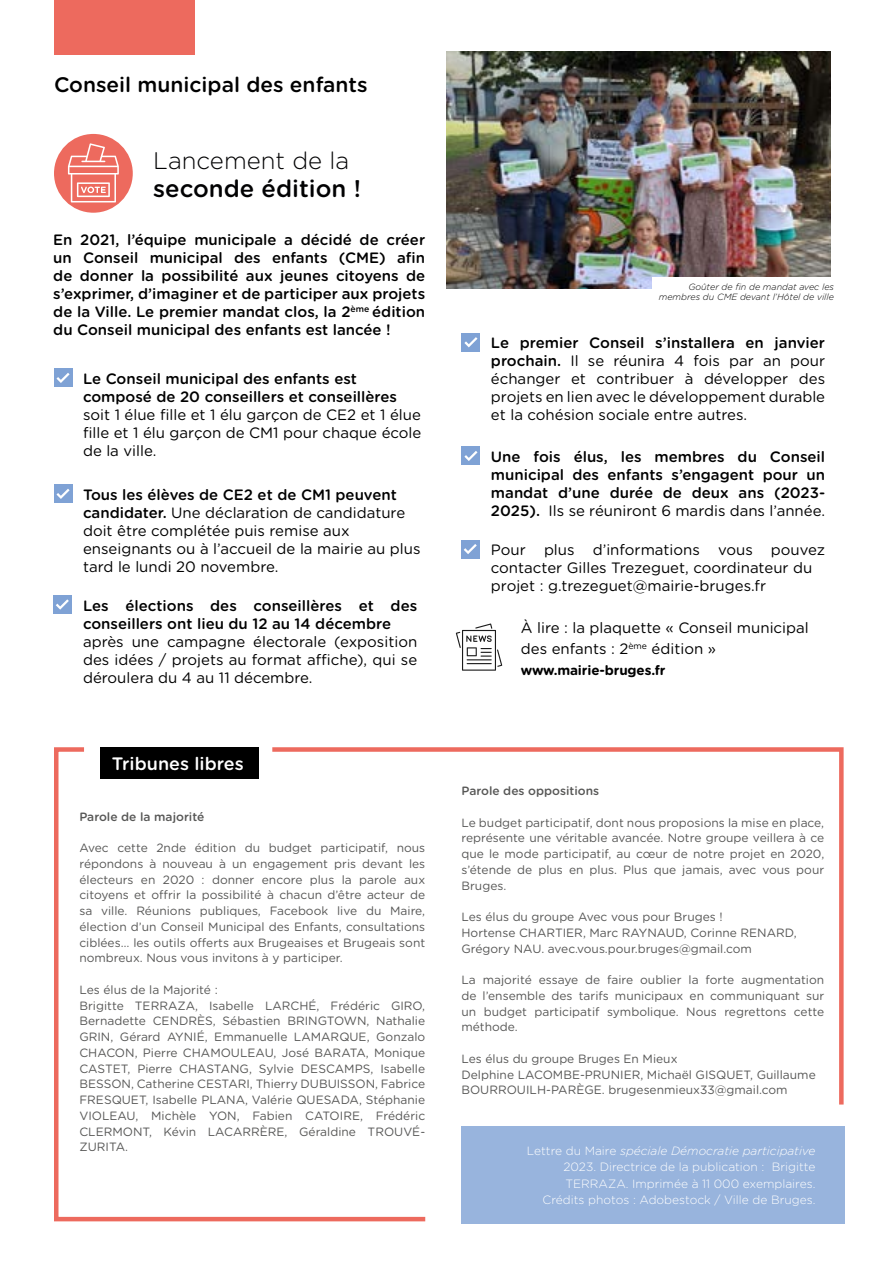
<style>
.page{position:relative;width:893px;height:1263px;background:#fff}
.page>*{position:absolute;margin:0;border:0;box-sizing:border-box;transform-origin:0 0}
.t1{font:500 24px "Gotham Rounded";color:#020203}
.t2{font:300 24px "Gotham Rounded";color:#020203}
.t3{font:500 21px "Gotham Rounded";color:#000}
.t4{font:500 18px "Gotham Rounded";color:#fff}
.t5{font:15px/18px "Gotham Rounded";color:#000;text-align:justify}
.t6{font:500 15px/18px "Gotham Rounded";color:#000;text-align:justify}
.t7{font:700 13.5px "Gotham Rounded";letter-spacing:-.01em;color:#000}
.t8{font:12px/15.8px "Gotham Rounded";color:#575756;text-align:justify}
.t9{font:300 12px/16.5px "Gotham Rounded";color:#fff;text-align:right}
.t10{font:500 12px "Gotham Rounded";color:#575756}
.t11{font:italic 300 9px/10.8px "Gotham Rounded";color:#000;text-align:right}
.s1{font-weight:500}
.s2{font-weight:400}
.s3{font-style:italic}
</style>
<div class="page">
<svg style="left:430px;top:747px;width:414px;height:358px"></svg>
<div style="left:461px;top:1126px;width:384px;height:98px;background:#98b4dd"></div>
<svg style="left:54px;top:747px;width:376px;height:475px"></svg>
<div style="left:54px;top:0;width:141px;height:54px;background:#ed6a5e"></div>
<div style="left:54px;top:369px;width:18px;height:18px;background:#7fa2d5"></div>
<svg style="left:56px;top:373px;width:14px;height:10px"></svg>
<div style="left:54px;top:485px;width:18px;height:18px;background:#7fa2d5"></div>
<svg style="left:56px;top:489px;width:14px;height:10px"></svg>
<div style="left:53px;top:595px;width:18px;height:18px;background:#7fa2d5"></div>
<svg style="left:56px;top:599px;width:13px;height:11px"></svg>
<div style="left:461px;top:540px;width:18px;height:18px;background:#7fa2d5"></div>
<svg style="left:464px;top:544px;width:13px;height:10px"></svg>
<div style="left:462px;top:333px;width:18px;height:18px;background:#7fa2d5"></div>
<svg style="left:464px;top:337px;width:13px;height:10px"></svg>
<div style="left:462px;top:447px;width:18px;height:18px;background:#7fa2d5"></div>
<svg style="left:464px;top:451px;width:13px;height:10px"></svg>
<img style="left:447px;top:51px;width:383px;height:237px">
<div style="left:652px;top:278px;width:192px;height:27px;background:#fff"></div>
<div style="left:54px;top:134px;width:79px;height:79px;background:#ed6a5e;border-radius:50%"></div>
<svg style="left:68px;top:143px;width:51px;height:59px"></svg>
<svg style="left:456px;top:623px;width:46px;height:48px"></svg>
<h2 class="t3" style="left:54px;top:70px;width:315px">Conseil municipal des enfants</h2>
<h1 class="t2" style="left:153px;top:144px;width:197px">Lancement de la</h1>
<h1 class="t1" style="left:153px;top:172px;width:209px">seconde édition !</h1>
<p class="t6" style="left:53px;top:230px;width:373px">En 2021, l’équipe municipale a décidé de créer un Conseil municipal des enfants (CME) afin de donner la possibilité aux jeunes citoyens de s’exprimer, d’imaginer et de participer aux projets de la Ville. Le premier mandat clos, la 2<sup>ème</sup> édition du Conseil municipal des enfants est lancée !</p>
<p class="t6" style="left:83px;top:369px;width:316px">Le Conseil municipal des enfants est composé de 20 conseillers et conseillères</p>
<p class="t5" style="left:83px;top:405px;width:340px">soit 1 élue fille et 1 élu garçon de CE2 et 1 élue fille et 1 élu garçon de CM1 pour chaque école de la ville.</p>
<p class="t5" style="left:83px;top:485px;width:339px;text-align:left"><span class="s1">Tous les élèves de CE2 et de CM1 peuvent candidater.</span> Une déclaration de candidature doit être complétée puis remise aux enseignants ou à l’accueil de la mairie au plus tard le lundi 20 novembre.</p>
<p class="t6" style="left:83px;top:595px;width:336px">Les élections des conseillères et des conseillers ont lieu du 12 au 14 décembre</p>
<p class="t5" style="left:83px;top:631px;width:336px">après une campagne électorale (exposition des idées / projets au format affiche), qui se déroulera du 4 au 11 décembre.</p>
<h3 class="t4" style="left:112px;top:751px;width:134px">Tribunes libres</h3>
<p class="t10" style="left:79px;top:808px;width:126px">Parole de la majorité</p>
<p class="t8" style="left:79px;top:839px;width:347px">Avec cette 2nde édition du budget participatif, nous répondons à nouveau à un engagement pris devant les électeurs en 2020 : donner encore plus la parole aux citoyens et offrir la possibilité à chacun d’être acteur de sa ville. Réunions publiques, Facebook live du Maire, élection d’un Conseil Municipal des Enfants, consultations ciblées… les outils offerts aux Brugeaises et Brugeais sont nombreux. Nous vous invitons à y participer.</p>
<p class="t8" style="left:79px;top:981px;width:347px;text-align:left">Les élus de la Majorité :<br>Brigitte TERRAZA, Isabelle LARCHÉ, Frédéric GIRO, Bernadette CENDRÈS, Sébastien BRINGTOWN, Nathalie GRIN, Gérard AYNIÉ, Emmanuelle LAMARQUE, Gonzalo CHACON, Pierre CHAMOULEAU, José BARATA, Monique CASTET, Pierre CHASTANG, Sylvie DESCAMPS, Isabelle BESSON, Catherine CESTARI, Thierry DUBUISSON, Fabrice FRESQUET, Isabelle PLANA, Valérie QUESADA, Stéphanie VIOLEAU, Michèle YON, Fabien CATOIRE, Frédéric CLERMONT, Kévin LACARRÈRE, Géraldine TROUVÉ-ZURITA.</p>
<p class="t11" style="left:659px;top:281px;width:177px">Goûter de fin de mandat avec les membres du CME devant l’Hôtel de ville</p>
<p class="t5" style="left:491px;top:333px;width:336px"><span class="s1">Le premier Conseil s’installera en janvier prochain.</span> Il se réunira 4 fois par an pour échanger et contribuer à développer des projets en lien avec le développement durable et la cohésion sociale entre autres.</p>
<p class="t6" style="left:491px;top:447px;width:336px">Une fois élus, les membres du Conseil municipal des enfants s’engagent pour un mandat d’une durée de deux ans (2023- 2025). <span class="s2">Ils se réuniront 6 mardis dans l’année.</span></p>
<p class="t5" style="left:491px;top:540px;width:336px;text-align:left">Pour plus d’informations vous pouvez contacter Gilles Trezeguet, coordinateur du projet : g.trezeguet@mairie-bruges.fr</p>
<p class="t5" style="left:521px;top:616px;width:289px;line-height:21.6px">À lire : la plaquette « Conseil municipal des enfants : 2<sup>ème</sup> édition »</p>
<p class="t7" style="left:521px;top:660px;width:146px">www.mairie-bruges.fr</p>
<p class="t10" style="left:461px;top:782px;width:139px">Parole des oppositions</p>
<p class="t8" style="left:461px;top:814px;width:364px">Le budget participatif, dont nous proposions la mise en place, représente une véritable avancée. Notre groupe veillera à ce que le mode participatif, au cœur de notre projet en 2020, s’étende de plus en plus. Plus que jamais, avec vous pour Bruges.</p>
<p class="t8" style="left:461px;top:908px;width:337px;text-align:left">Les élus du groupe Avec vous pour Bruges !<br>Hortense CHARTIER, Marc RAYNAUD, Corinne RENARD,<br>Grégory NAU. avec.vous.pour.bruges@gmail.com</p>
<p class="t8" style="left:461px;top:971px;width:364px">La majorité essaye de faire oublier la forte augmentation de l’ensemble des tarifs municipaux en communiquant sur un budget participatif symbolique. Nous regrettons cette méthode.</p>
<p class="t8" style="left:461px;top:1050px;width:356px;text-align:left">Les élus du groupe Bruges En Mieux<br>Delphine LACOMBE-PRUNIER, Michaël GISQUET, Guillaume<br>BOURROUILH-PARÈGE. brugesenmieux33@gmail.com</p>
<p class="t9" style="left:527px;top:1142px;width:290px">Lettre du Maire <span class="s3">spéciale Démocratie participative </span>2023. Directrice de la publication : Brigitte TERRAZA. Imprimée à 11 000 exemplaires.<br>Crédits photos : Adobestock / Ville de Bruges.</p>
</div>
